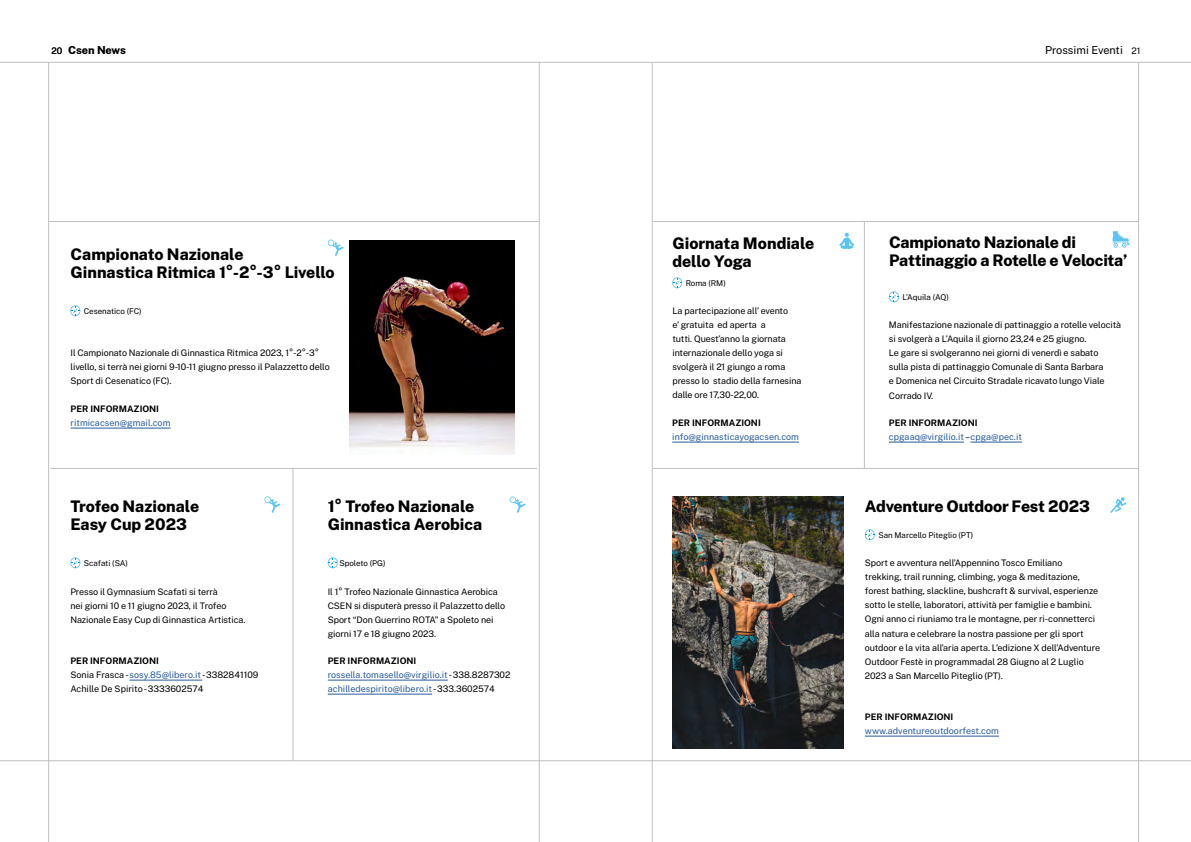
<style>
.page{position:relative;width:1191px;height:842px;background:#fff}
.page>*{position:absolute;margin:0;border:0;box-sizing:border-box;transform-origin:0 0}
.t1{font:800 16px/18px "Public Sans";letter-spacing:-.01em;color:#000}
.t2{font:11px "Public Sans";color:#000}
.t3{font:800 11px "Public Sans";letter-spacing:-.01em;color:#000}
.t4{font:9px/14px "Public Sans";letter-spacing:-.01em;color:#000}
.t5{font:9px/14px "Public Sans";color:#275b9b}
.t6{font:700 9px "Public Sans";color:#000}
.t7{font:8px "Public Sans";letter-spacing:-.005em;color:#000}
.s1{font-weight:400;font-size:9px}
.s2{font-size:9px}
.s3{font-weight:700}
.s4{color:#275b9b}
.s5{font-weight:700;color:#000}
.s6{color:#000}
</style>
<div class="page">
<hr style="left:1138px;top:63px;width:1px;height:779px;background:#bfbfbf">
<hr style="left:0;top:760px;width:1191px;height:1px;background:#bfbfbf">
<hr style="left:0;top:62px;width:1191px;height:1px;background:#bfbfbf">
<hr style="left:652px;top:221px;width:486px;height:1px;background:#bfbfbf">
<hr style="left:865px;top:736px;width:134px;height:1px;background:#275b9b">
<hr style="left:889px;top:442px;width:75px;height:1px;background:#275b9b">
<hr style="left:970px;top:442px;width:52px;height:1px;background:#275b9b">
<hr style="left:328px;top:680px;width:120px;height:1px;background:#275b9b">
<hr style="left:328px;top:694px;width:104px;height:1px;background:#275b9b">
<hr style="left:129px;top:680px;width:73px;height:1px;background:#275b9b">
<hr style="left:651px;top:62px;width:1px;height:780px;background:#bfbfbf">
<hr style="left:539px;top:62px;width:1px;height:780px;background:#bfbfbf">
<hr style="left:48px;top:62px;width:1px;height:780px;background:#bfbfbf">
<hr style="left:652px;top:468px;width:487px;height:1px;background:#bfbfbf">
<hr style="left:51px;top:468px;width:486px;height:1px;background:#bfbfbf">
<hr style="left:48px;top:221px;width:491px;height:1px;background:#bfbfbf">
<svg style="left:672px;top:277px;width:10px;height:11px"></svg>
<svg style="left:70px;top:305px;width:10px;height:11px"></svg>
<svg style="left:865px;top:529px;width:9px;height:11px"></svg>
<svg style="left:889px;top:291px;width:10px;height:11px"></svg>
<svg style="left:328px;top:557px;width:10px;height:11px"></svg>
<svg style="left:70px;top:557px;width:10px;height:11px"></svg>
<img style="left:349px;top:241px;width:165px;height:213px">
<svg style="left:1110px;top:497px;width:16px;height:16px"></svg>
<hr style="left:672px;top:442px;width:127px;height:1px;background:#275b9b">
<hr style="left:71px;top:428px;width:99px;height:1px;background:#275b9b">
<hr style="left:292px;top:469px;width:1px;height:291px;background:#bfbfbf">
<hr style="left:864px;top:221px;width:1px;height:248px;background:#bfbfbf">
<img style="left:672px;top:496px;width:171px;height:252px">
<svg style="left:839px;top:233px;width:15px;height:16px"></svg>
<svg style="left:328px;top:240px;width:16px;height:16px"></svg>
<svg style="left:264px;top:496px;width:16px;height:17px"></svg>
<svg style="left:509px;top:496px;width:16px;height:17px"></svg>
<svg style="left:1112px;top:230px;width:18px;height:18px"></svg>
<p class="t3" style="left:52px;top:42px;width:76px"><span class="s1">20</span> Csen News</p>
<p class="t2" style="left:1045px;top:42px;width:97px">Prossimi Eventi <span class="s2">21</span></p>
<h1 class="t1" style="left:71px;top:244px;width:266px">Campionato Nazionale<br>Ginnastica Ritmica 1°-2°-3° Livello</h1>
<p class="t7" style="left:84px;top:306px;width:59px">Cesenatico (FC)</p>
<p class="t4" style="left:71px;top:346px;width:261px">Il Campionato Nazionale di Ginnastica Ritmica 2023, 1°-2°-3° livello, si terrà nei giorni 9-10-11 giugno presso il Palazzetto dello<br>Sport di Cesenatico (FC).</p>
<p class="t6" style="left:71px;top:403px;width:90px">PER INFORMAZIONI</p>
<p class="t5" style="left:71px;top:416px;width:101px">ritmicacsen@gmail.com</p>
<h1 class="t1" style="left:70px;top:496px;width:130px">Trofeo Nazionale<br>Easy Cup 2023</h1>
<h1 class="t1" style="left:328px;top:496px;width:156px">1° Trofeo Nazionale<br>Ginnastica Aerobica</h1>
<p class="t7" style="left:84px;top:558px;width:46px">Scafati (SA)</p>
<p class="t7" style="left:339px;top:558px;width:48px">Spoleto (PG)</p>
<p class="t4" style="left:70px;top:584px;width:177px">Presso il Gymnasium Scafati si terrà<br>nei giorni 10 e 11 giugno 2023, il Trofeo<br>Nazionale Easy Cup di Ginnastica Artistica.</p>
<p class="t4" style="left:70px;top:654px;width:190px"><span class="s3">PER INFORMAZIONI<br></span>Sonia Frasca - <span class="s4">sosy.85@libero.it</span> - 3382841109<br>Achille De Spirito - 3333602574</p>
<p class="t4" style="left:328px;top:584px;width:179px">Il 1° Trofeo Nazionale Ginnastica Aerobica CSEN si disputerà presso il Palazzetto dello Sport “Don Guerrino ROTA” a Spoleto nei giorni 17 e 18 giugno 2023.</p>
<p class="t5" style="left:328px;top:654px;width:184px"><span class="s5">PER INFORMAZIONI </span>rossella.tomasello@virgilio.it <span class="s6">- 338.8287302 </span>achilledespirito@libero.it <span class="s6">- 333.3602574</span></p>
<h1 class="t1" style="left:672px;top:233px;width:143px">Giornata Mondiale dello Yoga</h1>
<p class="t7" style="left:685px;top:278px;width:42px">Roma (RM)</p>
<p class="t4" style="left:672px;top:304px;width:131px">La partecipazione all’ evento<br>e’ gratuita ed aperta a<br>tutti. Quest’anno la giornata internazionale dello yoga si svolgerà il 21 giungo a roma presso lo stadio della farnesina dalle ore 17,30-22,00.</p>
<p class="t6" style="left:672px;top:417px;width:90px">PER INFORMAZIONI</p>
<p class="t5" style="left:672px;top:430px;width:128px">info@ginnasticayogacsen.com</p>
<h1 class="t1" style="left:889px;top:232px;width:240px">Campionato Nazionale di<br>Pattinaggio a Rotelle e Velocita’</h1>
<p class="t7" style="left:902px;top:292px;width:48px">L’Aquila (AQ)</p>
<p class="t4" style="left:889px;top:318px;width:234px">Manifestazione nazionale di pattinaggio a rotelle velocità si svolgerà a L’Aquila il giorno 23,24 e 25 giugno.<br>Le gare si svolgeranno nei giorni di venerdì e sabato<br>sulla pista di pattinaggio Comunale di Santa Barbara<br>e Domenica nel Circuito Stradale ricavato lungo Viale Corrado IV.</p>
<p class="t5" style="left:889px;top:416px;width:134px"><span class="s5">PER INFORMAZIONI </span>cpgaaq@virgilio.it <span class="s6">–</span> cpga@pec.it</p>
<h1 class="t1" style="left:865px;top:496px;width:227px">Adventure Outdoor Fest 2023</h1>
<p class="t7" style="left:878px;top:530px;width:96px">San Marcello Piteglio (PT)</p>
<p class="t4" style="left:865px;top:556px;width:237px">Sport e avventura nell’Appennino Tosco Emiliano trekking, trail running, climbing, yoga &amp; meditazione, forest bathing, slackline, bushcraft &amp; survival, esperienze sotto le stelle, laboratori, attività per famiglie e bambini.<br>Ogni anno ci riuniamo tra le montagne, per ri-connetterci alla natura e celebrare la nostra passione per gli sport outdoor e la vita all’aria aperta. L’edizione X dell’Adventure Outdoor Festè in programmadal 28 Giugno al 2 Luglio 2023 a San Marcello Piteglio (PT).</p>
<p class="t6" style="left:865px;top:711px;width:90px">PER INFORMAZIONI</p>
<p class="t5" style="left:865px;top:724px;width:136px">www.adventureoutdoorfest.com</p>
</div>
